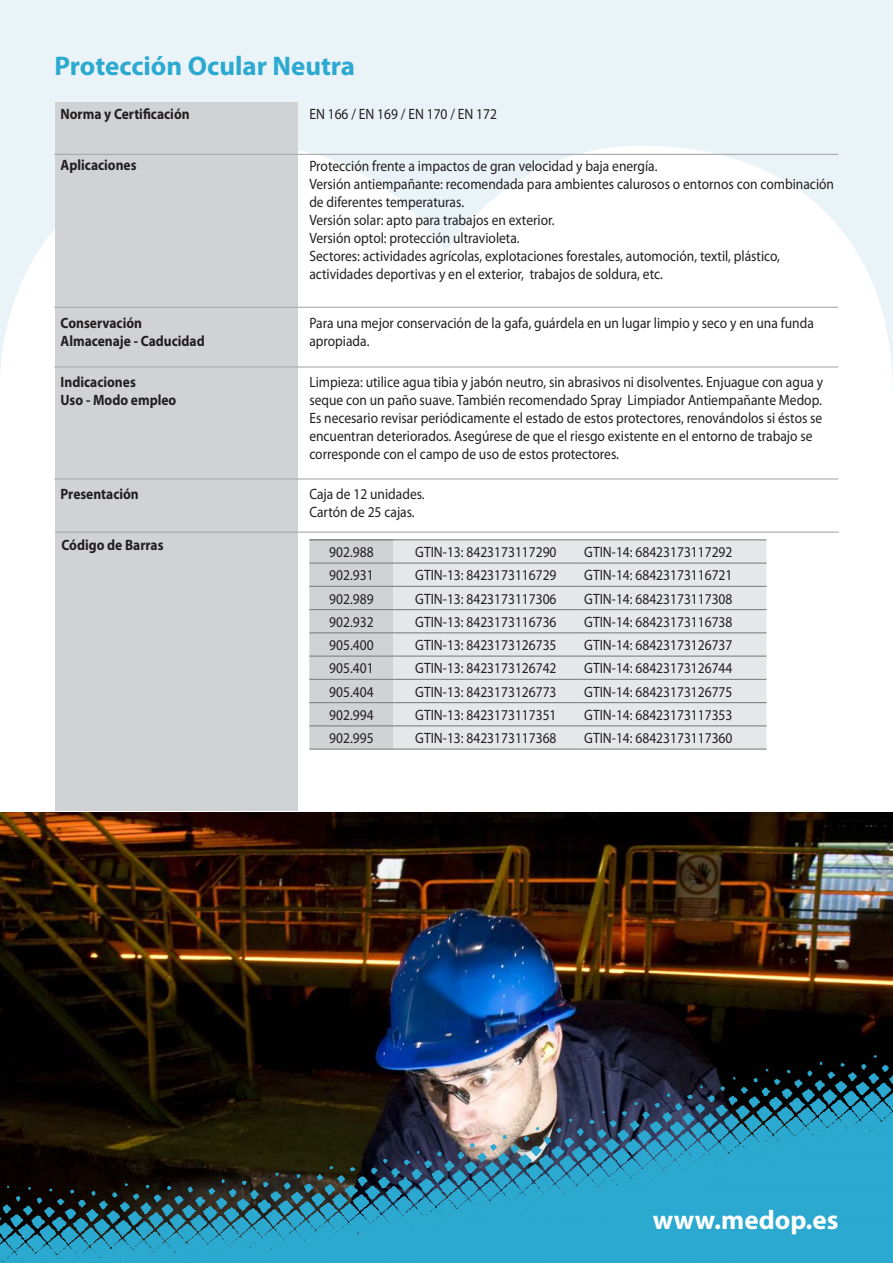
<style>
.page{position:relative;width:893px;height:1263px;background:#fff}
.page>*{position:absolute;margin:0;border:0;box-sizing:border-box;transform-origin:0 0}
.t1{font:700 27px "Myriad Pro";color:#2ca9d0}
.t2{font:700 27px "Myriad Pro";color:#fff}
.t3{font:15px/18px "Myriad Pro";color:#231f20;scale:.9 1}
.t4{font:700 15px "Myriad Pro";color:#231f20;scale:.9 1}
</style>
<div class="page">
<img style="left:0;top:812px;width:893px;height:243px">
<svg style="left:0;top:1055px;width:893px;height:208px;background:#2c6374"></svg>
<svg style="left:0;top:0;width:893px;height:383px;fill:#eaf4f8"></svg>
<div style="left:55px;top:102px;width:243px;height:708px;background:#d1d2d4"></div>
<hr style="left:54px;top:154px;width:784px;height:1px;background:#a8a9ad">
<hr style="left:54px;top:307px;width:784px;height:1px;background:#a8a9ad">
<hr style="left:54px;top:366px;width:784px;height:1px;background:#a8a9ad">
<hr style="left:54px;top:478px;width:784px;height:1px;background:#a8a9ad">
<hr style="left:55px;top:531px;width:784px;height:2px;background:#a8a9ad">
<div style="left:309px;top:541px;width:85px;height:207px;background:#d1d2d4"></div>
<div style="left:394px;top:540px;width:372px;height:208px;background:#e6e7e9"></div>
<hr style="left:394px;top:539px;width:184px;height:1px;background:#808285">
<hr style="left:578px;top:539px;width:188px;height:1px;background:#808285">
<hr style="left:309px;top:562px;width:85px;height:2px;background:#808285">
<hr style="left:394px;top:562px;width:184px;height:2px;background:#808285">
<hr style="left:578px;top:562px;width:188px;height:2px;background:#808285">
<hr style="left:309px;top:586px;width:85px;height:1px;background:#808285">
<hr style="left:394px;top:586px;width:184px;height:1px;background:#808285">
<hr style="left:578px;top:586px;width:188px;height:1px;background:#808285">
<hr style="left:309px;top:609px;width:85px;height:1px;background:#808285">
<hr style="left:394px;top:609px;width:184px;height:1px;background:#808285">
<hr style="left:578px;top:609px;width:188px;height:1px;background:#808285">
<hr style="left:309px;top:632px;width:85px;height:1px;background:#808285">
<hr style="left:394px;top:632px;width:184px;height:1px;background:#808285">
<hr style="left:578px;top:632px;width:188px;height:1px;background:#808285">
<hr style="left:309px;top:655px;width:85px;height:2px;background:#808285">
<hr style="left:394px;top:655px;width:184px;height:2px;background:#808285">
<hr style="left:578px;top:655px;width:188px;height:2px;background:#808285">
<hr style="left:309px;top:679px;width:85px;height:1px;background:#808285">
<hr style="left:394px;top:679px;width:184px;height:1px;background:#808285">
<hr style="left:578px;top:679px;width:188px;height:1px;background:#808285">
<hr style="left:309px;top:702px;width:85px;height:1px;background:#808285">
<hr style="left:394px;top:702px;width:184px;height:1px;background:#808285">
<hr style="left:578px;top:702px;width:188px;height:1px;background:#808285">
<hr style="left:309px;top:725px;width:85px;height:1px;background:#808285">
<hr style="left:394px;top:725px;width:184px;height:1px;background:#808285">
<hr style="left:578px;top:725px;width:188px;height:1px;background:#808285">
<hr style="left:309px;top:748px;width:85px;height:2px;background:#808285">
<hr style="left:394px;top:748px;width:184px;height:2px;background:#808285">
<hr style="left:578px;top:748px;width:188px;height:2px;background:#808285">
<hr style="left:309px;top:539px;width:85px;height:2px;background:#808285">
<p class="t1" style="left:54px;top:48px;width:302px">Protección Ocular Neutra</p>
<p class="t4" style="left:61px;top:104px;width:145px">Norma y Certificación</p>
<p class="t4" style="left:61px;top:156px;width:86px">Aplicaciones</p>
<p class="t4" style="left:61px;top:313px;width:92px">Conservación</p>
<p class="t4" style="left:61px;top:331px;width:162px">Almacenaje - Caducidad</p>
<p class="t4" style="left:61px;top:372px;width:85px">Indicaciones</p>
<p class="t4" style="left:61px;top:390px;width:130px">Uso - Modo empleo</p>
<p class="t4" style="left:61px;top:484px;width:88px">Presentación</p>
<p class="t4" style="left:61px;top:535px;width:115px">Código de Barras</p>
<p class="t3" style="left:309px;top:105px;width:210px">EN 166 / EN 169 / EN 170 / EN 172</p>
<p class="t3" style="left:309px;top:157px;width:584px">Protección frente a impactos de gran velocidad y baja energía.<br>Versión antiempañante: recomendada para ambientes calurosos o entornos con combinación de diferentes temperaturas.</p>
<p class="t3" style="left:309px;top:211px;width:525px">Versión solar: apto para trabajos en exterior.<br>Versión optol: protección ultravioleta.<br>Sectores: actividades agrícolas, explotaciones forestales, automoción, textil, plástico, actividades deportivas y en el exterior, trabajos de soldura, etc.</p>
<p class="t3" style="left:309px;top:313px;width:562px">Para una mejor conservación de la gafa, guárdela en un lugar limpio y seco y en una funda apropiada.</p>
<p class="t3" style="left:309px;top:373px;width:572px">Limpieza: utilice agua tibia y jabón neutro, sin abrasivos ni disolventes. Enjuague con agua y seque con un paño suave. También recomendado Spray Limpiador Antiempañante Medop.<br>Es necesario revisar periódicamente el estado de estos protectores, renovándolos si éstos se encuentran deteriorados. Asegúrese de que el riesgo existente en el entorno de trabajo se corresponde con el campo de uso de estos protectores.</p>
<p class="t3" style="left:309px;top:485px;width:130px">Caja de 12 unidades.<br>Cartón de 25 cajas.</p>
<p class="t3" style="left:329px;top:543px;width:51px">902.988</p>
<p class="t3" style="left:415px;top:543px;width:158px">GTIN-13: 8423173117290</p>
<p class="t3" style="left:584px;top:543px;width:166px">GTIN-14: 68423173117292</p>
<p class="t3" style="left:329px;top:566px;width:51px">902.931</p>
<p class="t3" style="left:415px;top:566px;width:158px">GTIN-13: 8423173116729</p>
<p class="t3" style="left:584px;top:566px;width:166px">GTIN-14: 68423173116721</p>
<p class="t3" style="left:329px;top:589px;width:51px">902.989</p>
<p class="t3" style="left:415px;top:589px;width:158px">GTIN-13: 8423173117306</p>
<p class="t3" style="left:584px;top:589px;width:166px">GTIN-14: 68423173117308</p>
<p class="t3" style="left:329px;top:613px;width:51px">902.932</p>
<p class="t3" style="left:415px;top:613px;width:158px">GTIN-13: 8423173116736</p>
<p class="t3" style="left:584px;top:613px;width:166px">GTIN-14: 68423173116738</p>
<p class="t3" style="left:329px;top:636px;width:51px">905.400</p>
<p class="t3" style="left:415px;top:636px;width:158px">GTIN-13: 8423173126735</p>
<p class="t3" style="left:584px;top:636px;width:166px">GTIN-14: 68423173126737</p>
<p class="t3" style="left:329px;top:659px;width:51px">905.401</p>
<p class="t3" style="left:415px;top:659px;width:158px">GTIN-13: 8423173126742</p>
<p class="t3" style="left:584px;top:659px;width:166px">GTIN-14: 68423173126744</p>
<p class="t3" style="left:329px;top:682px;width:51px">905.404</p>
<p class="t3" style="left:415px;top:682px;width:158px">GTIN-13: 8423173126773</p>
<p class="t3" style="left:584px;top:682px;width:166px">GTIN-14: 68423173126775</p>
<p class="t3" style="left:329px;top:706px;width:51px">902.994</p>
<p class="t3" style="left:415px;top:706px;width:158px">GTIN-13: 8423173117351</p>
<p class="t3" style="left:584px;top:706px;width:166px">GTIN-14: 68423173117353</p>
<p class="t3" style="left:329px;top:729px;width:51px">902.995</p>
<p class="t3" style="left:415px;top:729px;width:158px">GTIN-13: 8423173117368</p>
<p class="t3" style="left:584px;top:729px;width:166px">GTIN-14: 68423173117360</p>
<p class="t2" style="left:653px;top:1202px;width:187px">www.medop.es</p>
</div>
